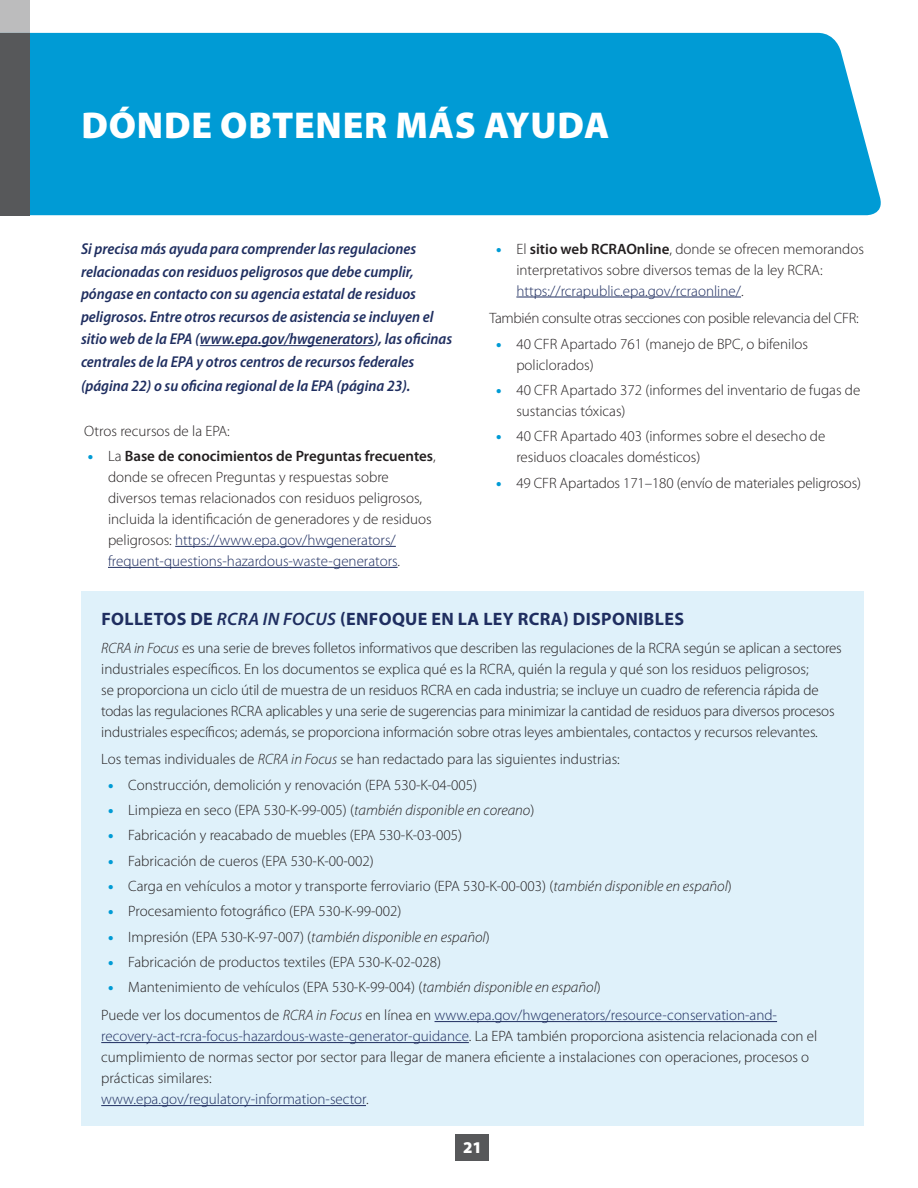
<style>
.page{position:relative;width:918px;height:1188px;background:#fff}
.page>*{position:absolute;margin:0;border:0;box-sizing:border-box;transform-origin:0 0}
.t1{font:900 37.5px "Myriad Pro";letter-spacing:.02em;color:#fff}
.t2{font:700 18px "Myriad Pro";letter-spacing:.02em;color:#1f2e60}
.t3{font:900 16.5px "Myriad Pro";color:#fff}
.t4{font:italic 600 semi-condensed 15.75px/22.5px "Myriad Pro";color:#1f2e60}
.t5{font:300 15px/21px "Myriad Pro";color:#231f20}
.t6{font:300 15px "Myriad Pro";letter-spacing:-.02em;color:#231f20}
.s1{font-weight:900;color:#009bd5}
.s2{font-weight:600}
.s3{color:#1f2e60}
.s4{font-weight:600;font-style:italic}
.s5{font-style:italic}
</style>
<div class="page">
<div style="left:29px;top:33px;width:852px;height:182px;background:#009bd5"></div>
<div style="left:0;top:0;width:29px;height:36px;background:#bcbcbd"></div>
<div style="left:0;top:33px;width:29px;height:182px;background:#57585a"></div>
<div style="left:456px;top:1134px;width:33px;height:27px;background:#57585a"></div>
<hr style="left:200px;top:345px;width:174px;height:1px;background:#1f2e60">
<hr style="left:175px;top:546px;width:221px;height:1px;background:#1f2e60">
<hr style="left:108px;top:567px;width:290px;height:1px;background:#1f2e60">
<hr style="left:516px;top:297px;width:225px;height:1px;background:#1f2e60">
<div style="left:81px;top:591px;width:782px;height:535px;background:#dff1fa"></div>
<hr style="left:435px;top:1021px;width:342px;height:1px;background:#1f2e60">
<hr style="left:101px;top:1042px;width:368px;height:1px;background:#1f2e60">
<hr style="left:101px;top:1105px;width:265px;height:1px;background:#1f2e60">
<h1 class="t1" style="left:81px;top:104px;width:530px">DÓNDE OBTENER MÁS AYUDA</h1>
<p class="t4" style="left:81px;top:238px;width:373px">Si precisa más ayuda para comprender las regulaciones relacionadas con residuos peligrosos que debe cumplir, póngase en contacto con su agencia estatal de residuos peligrosos. Entre otros recursos de asistencia se incluyen el sitio web de la EPA (www.epa.gov/hwgenerators), las oficinas centrales de la EPA y otros centros de recursos federales</p>
<p class="t4" style="left:81px;top:374px;width:331px">(página 22) o su oficina regional de la EPA (página 23).</p>
<p class="t5" style="left:84px;top:420px;width:147px">Otros recursos de la EPA:</p>
<p class="t5" style="left:108px;top:446px;width:329px;text-indent:-20px"><span class="s1">•</span> La <span class="s2">Base de conocimientos de Preguntas frecuentes</span>, donde se ofrecen Preguntas y respuestas sobre diversos temas relacionados con residuos peligrosos, incluida la identificación de generadores y de residuos peligrosos: <span class="s3">https://www.epa.gov/hwgenerators/ frequent-questions-hazardous-waste-generators</span>.</p>
<p class="t5" style="left:516px;top:238px;width:349px;text-indent:-20px"><span class="s1">•</span> El <span class="s2">sitio web RCRAOnline</span>, donde se ofrecen memorandos interpretativos sobre diversos temas de la ley RCRA: <span class="s3">https://rcrapublic.epa.gov/rcraonline/</span>.</p>
<p class="t6" style="left:489px;top:310px;width:371px">También consulte otras secciones con posible relevancia del CFR:</p>
<p class="t5" style="left:516px;top:333px;width:293px;text-indent:-20px"><span class="s1">•</span> 40 CFR Apartado 761 (manejo de BPC, o bifenilos policlorados)</p>
<p class="t5" style="left:516px;top:380px;width:346px;text-indent:-20px"><span class="s1">•</span> 40 CFR Apartado 372 (informes del inventario de fugas de sustancias tóxicas)</p>
<p class="t5" style="left:516px;top:426px;width:311px;text-indent:-20px"><span class="s1">•</span> 40 CFR Apartado 403 (informes sobre el desecho de residuos cloacales domésticos)</p>
<p class="t5" style="left:496px;top:472px;width:366px"><span class="s1">•</span> 49 CFR Apartados 171–180 (envío de materiales peligrosos)</p>
<p class="t2" style="left:101px;top:609px;width:584px">FOLLETOS DE <span class="s4">RCRA IN FOCUS</span> (ENFOQUE EN LA LEY RCRA) DISPONIBLES</p>
<p class="t5" style="left:101px;top:637px;width:742px"><span class="s5">RCRA in Focus</span> es una serie de breves folletos informativos que describen las regulaciones de la RCRA según se aplican a sectores industriales específicos. En los documentos se explica qué es la RCRA, quién la regula y qué son los residuos peligrosos;<br>se proporciona un ciclo útil de muestra de un residuos RCRA en cada industria; se incluye un cuadro de referencia rápida de todas las regulaciones RCRA aplicables y una serie de sugerencias para minimizar la cantidad de residuos para diversos procesos industriales específicos; además, se proporciona información sobre otras leyes ambientales, contactos y recursos relevantes.</p>
<p class="t5" style="left:101px;top:749px;width:520px">Los temas individuales de <span class="s5">RCRA in Focus</span> se han redactado para las siguientes industrias:</p>
<p class="t5" style="left:108px;top:775px;width:371px"><span class="s1">•</span> Construcción, demolición y renovación (EPA 530-K-04-005)</p>
<p class="t5" style="left:108px;top:800px;width:428px"><span class="s1">•</span> Limpieza en seco (EPA 530-K-99-005) (<span class="s5">también disponible en coreano</span>)</p>
<p class="t5" style="left:108px;top:825px;width:356px"><span class="s1">•</span> Fabricación y reacabado de muebles (EPA 530-K-03-005)</p>
<p class="t5" style="left:108px;top:850px;width:267px"><span class="s1">•</span> Fabricación de cueros (EPA 530-K-00-002)</p>
<p class="t5" style="left:108px;top:876px;width:625px"><span class="s1">•</span> Carga en vehículos a motor y transporte ferroviario (EPA 530-K-00-003) (<span class="s5">también disponible en español</span>)</p>
<p class="t5" style="left:108px;top:901px;width:295px"><span class="s1">•</span> Procesamiento fotográfico (EPA 530-K-99-002)</p>
<p class="t5" style="left:108px;top:926px;width:383px"><span class="s1">•</span> Impresión (EPA 530-K-97-007) (<span class="s5">también disponible en español</span>)</p>
<p class="t5" style="left:108px;top:952px;width:335px"><span class="s1">•</span> Fabricación de productos textiles (EPA 530-K-02-028)</p>
<p class="t5" style="left:101px;top:974px;width:677px;line-height:27.8px;text-indent:7px"><span class="s1">•</span> Mantenimiento de vehículos (EPA 530-K-99-004) (<span class="s5">también disponible en español</span>)<br>Puede ver los documentos de <span class="s5">RCRA in Focus</span> en línea en <span class="s3">www.epa.gov/hwgenerators/resource-conservation-and-</span></p>
<p class="t5" style="left:101px;top:1026px;width:717px"><span class="s3">recovery-act-rcra-focus-hazardous-waste-generator-guidance</span>. La EPA también proporciona asistencia relacionada con el cumplimiento de normas sector por sector para llegar de manera eficiente a instalaciones con operaciones, procesos o prácticas similares:<br><span class="s3">www.epa.gov/regulatory-information-sector</span>.</p>
<p class="t3" style="left:463px;top:1138px;width:20px">21</p>
</div>
